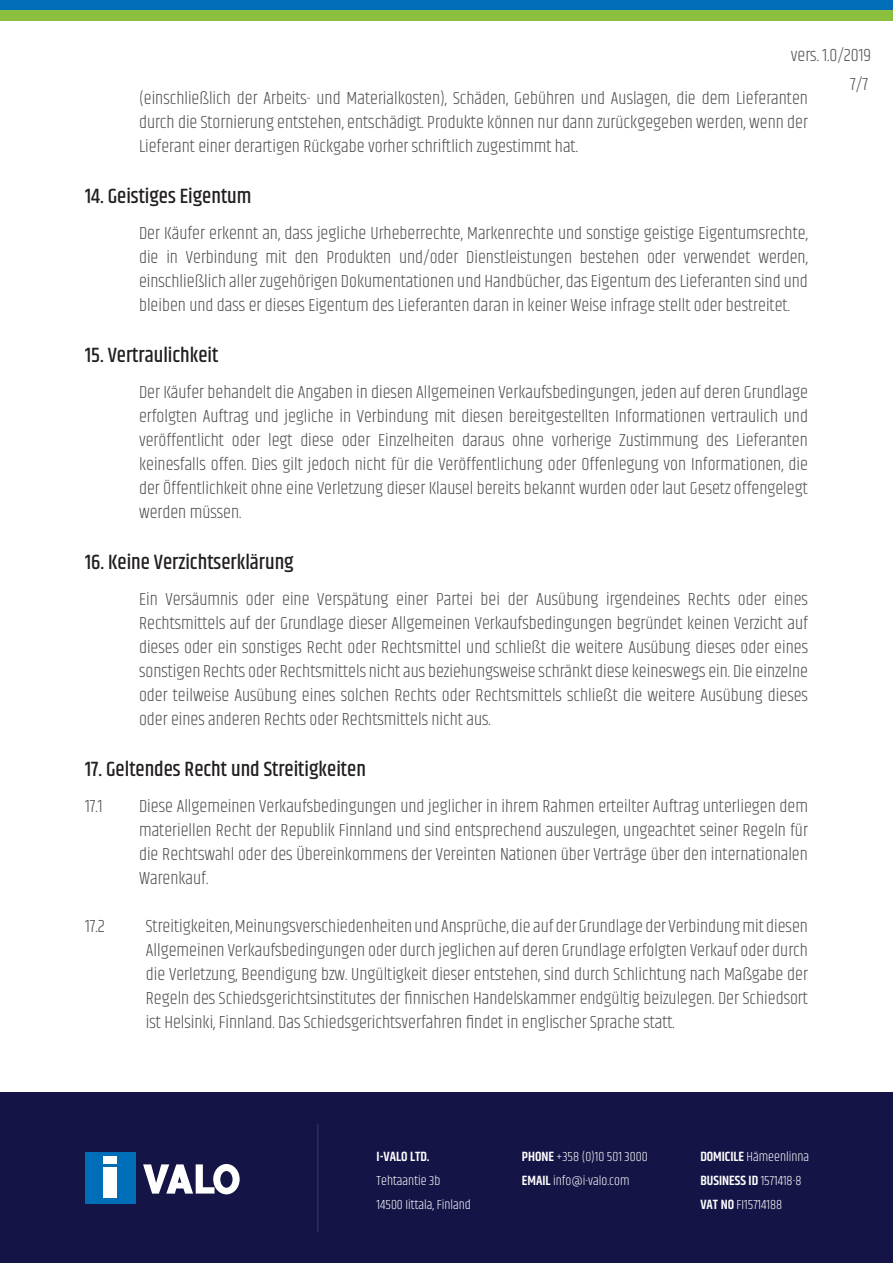
<style>
.page{position:relative;width:893px;height:1263px;background:#fff}
.page>*{position:absolute;margin:0;border:0;box-sizing:border-box;transform-origin:0 0}
.Alaotsikko{font:500 21px "Khand";color:#231f20}
.Leipäteksti{font:300 18px/24px "Khand";color:#4b4c4d;text-align:justify}
.t1{font:300 13.5px/24px "Khand";color:#fff}
.t2{font:600 13.5px "Khand";color:#fff}
.s1{font-weight:600}
</style>
<div class="page">
<div style="left:0;top:0;width:893px;height:10px;background:#006db8"></div>
<div style="left:0;top:10px;width:893px;height:11px;background:#8bc03f"></div>
<div style="left:0;top:1093px;width:893px;height:170px;background:#141446"></div>
<div style="left:85px;top:1152px;width:50px;height:51px;background:#006db8"></div>
<div style="left:103px;top:1157px;width:14px;height:7px;background:#fff"></div>
<div style="left:103px;top:1167px;width:14px;height:31px;background:#fff"></div>
<svg style="left:143px;top:1164px;width:97px;height:30px"></svg>
<hr style="left:318px;top:1124px;width:1px;height:108px;background:#3c3c6e">
<p class="Leipäteksti" style="left:791px;top:44px;width:82px">vers. 1.0/2019</p>
<p class="Leipäteksti" style="left:139px;top:87px;width:670px">(einschließlich der Arbeits- und Materialkosten), Schäden, Gebühren und Auslagen, die dem Lieferanten durch die Stornierung entstehen, entschädigt. Produkte können nur dann zurückgegeben werden, wenn der Lieferant einer derartigen Rückgabe vorher schriftlich zugestimmt hat.</p>
<p class="Alaotsikko" style="left:85px;top:183px;width:168px">14. Geistiges Eigentum</p>
<p class="Leipäteksti" style="left:139px;top:222px;width:670px">Der Käufer erkennt an, dass jegliche Urheberrechte, Markenrechte und sonstige geistige Eigentumsrechte, die in Verbindung mit den Produkten und/oder Dienstleistungen bestehen oder verwendet werden, einschließlich aller zugehörigen Dokumentationen und Handbücher, das Eigentum des Lieferanten sind und bleiben und dass er dieses Eigentum des Lieferanten daran in keiner Weise infrage stellt oder bestreitet.</p>
<p class="Alaotsikko" style="left:85px;top:342px;width:135px">15. Vertraulichkeit</p>
<p class="Leipäteksti" style="left:139px;top:381px;width:670px">Der Käufer behandelt die Angaben in diesen Allgemeinen Verkaufsbedingungen, jeden auf deren Grundlage erfolgten Auftrag und jegliche in Verbindung mit diesen bereitgestellten Informationen vertraulich und veröffentlicht oder legt diese oder Einzelheiten daraus ohne vorherige Zustimmung des Lieferanten keinesfalls offen. Dies gilt jedoch nicht für die Veröffentlichung oder Offenlegung von Informationen, die der Öffentlichkeit ohne eine Verletzung dieser Klausel bereits bekannt wurden oder laut Gesetz offengelegt werden müssen.</p>
<p class="Alaotsikko" style="left:85px;top:549px;width:210px">16. Keine Verzichtserklärung</p>
<p class="Leipäteksti" style="left:139px;top:588px;width:670px">Ein Versäumnis oder eine Verspätung einer Partei bei der Ausübung irgendeines Rechts oder eines Rechtsmittels auf der Grundlage dieser Allgemeinen Verkaufsbedingungen begründet keinen Verzicht auf dieses oder ein sonstiges Recht oder Rechtsmittel und schließt die weitere Ausübung dieses oder eines sonstigen Rechts oder Rechtsmittels nicht aus beziehungsweise schränkt diese keineswegs ein. Die einzelne oder teilweise Ausübung eines solchen Rechts oder Rechtsmittels schließt die weitere Ausübung dieses oder eines anderen Rechts oder Rechtsmittels nicht aus.</p>
<p class="Alaotsikko" style="left:85px;top:756px;width:282px">17. Geltendes Recht und Streitigkeiten</p>
<p class="Leipäteksti" style="left:85px;top:795px;width:19px">17.1</p>
<p class="Leipäteksti" style="left:139px;top:795px;width:670px">Diese Allgemeinen Verkaufsbedingungen und jeglicher in ihrem Rahmen erteilter Auftrag unterliegen dem materiellen Recht der Republik Finnland und sind entsprechend auszulegen, ungeachtet seiner Regeln für die Rechtswahl oder des Übereinkommens der Vereinten Nationen über Verträge über den internationalen Warenkauf.</p>
<p class="Leipäteksti" style="left:85px;top:915px;width:21px">17.2</p>
<p class="Leipäteksti" style="left:146px;top:915px;width:664px">Streitigkeiten, Meinungsverschiedenheiten und Ansprüche, die auf der Grundlage der Verbindung mit diesen Allgemeinen Verkaufsbedingungen oder durch jeglichen auf deren Grundlage erfolgten Verkauf oder durch die Verletzung, Beendigung bzw. Ungültigkeit dieser entstehen, sind durch Schlichtung nach Maßgabe der Regeln des Schiedsgerichtsinstitutes der finnischen Handelskammer endgültig beizulegen. Der Schiedsort ist Helsinki, Finnland. Das Schiedsgerichtsverfahren findet in englischer Sprache statt.</p>
<p class="Leipäteksti" style="left:850px;top:73px;width:19px">7/7</p>
<p class="t2" style="left:377px;top:1147px;width:55px">I-VALO LTD.</p>
<p class="t1" style="left:377px;top:1169px;width:96px">Tehtaantie 3b<br>14500 Iittala, Finland</p>
<p class="t1" style="left:522px;top:1145px;width:127px"><span class="s1">PHONE</span> +358 (0)10 501 3000<br><span class="s1">EMAIL</span> info@i-valo.com</p>
<p class="t1" style="left:700px;top:1145px;width:111px"><span class="s1">DOMICILE</span> Hämeenlinna<br><span class="s1">BUSINESS ID</span> 1571418-8<br><span class="s1">VAT NO</span> FI15714188</p>
</div>
